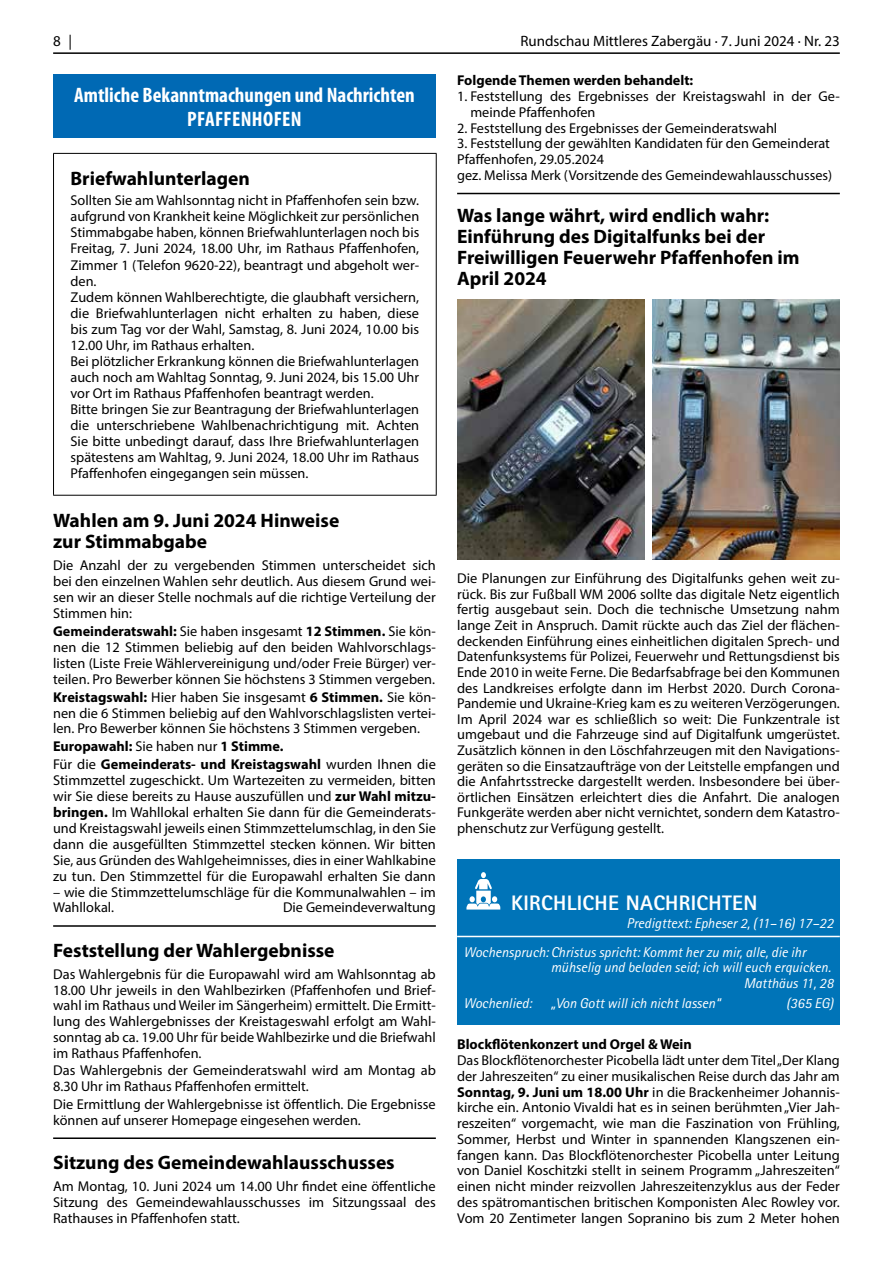
<style>
.page{position:relative;width:893px;height:1263px;background:#fff}
.page>*{position:absolute;margin:0;border:0;box-sizing:border-box;transform-origin:0 0}
.t1{font:700 condensed 21px/24px "Myriad Pro";color:#fff;text-align:center}
.t2{font:800 21px "Rotis Sans Serif W1 G";letter-spacing:.015em;color:#fff}
.t3{font:700 19.5px/21px "Myriad Pro";color:#000}
.t4{font:15px "Myriad Pro";color:#000}
.t5{font:14.25px/15.8px "Myriad Pro";color:#000;text-align:justify}
.t6{font:italic 14.25px/28.5px "Rotis Sans Serif W1 G";color:#fff}
.t7{font:700 14.25px/18px "Myriad Pro";color:#000}
.s1{font-weight:700}
.s2{font-weight:400}
</style>
<div class="page">
<hr style="left:53px;top:52px;width:787px;height:2px;background:#000">
<hr style="left:53px;top:925px;width:383px;height:2px;background:#000">
<hr style="left:53px;top:1137px;width:383px;height:2px;background:#000">
<div style="left:53px;top:74px;width:383px;height:64px;background:#0069b4"></div>
<hr style="left:53px;top:153px;width:384px;height:1px;background:#000">
<hr style="left:53px;top:154px;width:1px;height:341px;background:#000">
<hr style="left:436px;top:154px;width:1px;height:341px;background:#000">
<hr style="left:53px;top:495px;width:384px;height:1px;background:#000">
<hr style="left:457px;top:193px;width:383px;height:1px;background:#000">
<img style="left:457px;top:300px;width:187px;height:259px">
<img style="left:653px;top:300px;width:187px;height:259px">
<div style="left:457px;top:859px;width:383px;height:166px;background:#0074b8"></div>
<hr style="left:457px;top:936px;width:383px;height:1px;background:#fff">
<svg style="left:466px;top:872px;width:34px;height:37px"></svg>
<p class="t4" style="left:53px;top:32px;width:20px">8 |</p>
<p class="t4" style="left:520px;top:32px;width:321px">Rundschau Mittleres Zabergäu · 7. Juni 2024 · Nr. 23</p>
<h1 class="t1" style="left:74px;top:83px;width:342px">Amtliche Bekanntmachungen und Nachrichten<br>PFAFFENHOFEN</h1>
<p class="t7" style="left:457px;top:71px;width:238px">Folgende Themen werden behandelt:</p>
<p class="t5" style="left:470px;top:88px;width:370px;text-indent:-13px">1. Feststellung des Ergebnisses der Kreistagswahl in der Ge&shy;meinde Pfaffenhofen</p>
<p class="t5" style="left:457px;top:120px;width:322px">2. Feststellung des Ergebnisses der Gemeinderatswahl</p>
<p class="t5" style="left:457px;top:135px;width:377px;text-align:left">3. Feststellung der gewählten Kandidaten für den Gemeinderat<br>Pfaffenhofen, 29.05.2024<br>gez. Melissa Merk (Vorsitzende des Gemeindewahlausschusses)</p>
<h2 class="t3" style="left:457px;top:205px;width:344px">Was lange währt, wird endlich wahr:<br>Einführung des Digitalfunks bei der<br>Freiwilligen Feuerwehr Pfaffenhofen im<br>April 2024</h2>
<h2 class="t3" style="left:71px;top:167px;width:181px">Briefwahlunterlagen</h2>
<p class="t5" style="left:71px;top:192px;width:350px;text-align:left">Sollten Sie am Wahlsonntag nicht in Pfaffenhofen sein bzw. aufgrund von Krankheit keine Möglichkeit zur persönlichen Stimmabgabe haben, können Briefwahlunterlagen noch bis Freitag, 7. Juni 2024, 18.00 Uhr, im Rathaus Pfaffenhofen, Zimmer 1 (Telefon 9620-22), beantragt und abgeholt wer&shy;den.<br>Zudem können Wahlberechtigte, die glaubhaft versichern, die Briefwahlunterlagen nicht erhalten zu haben, diese bis zum Tag vor der Wahl, Samstag, 8. Juni 2024, 10.00 bis 12.00 Uhr, im Rathaus erhalten.<br>Bei plötzlicher Erkrankung können die Briefwahlunterlagen auch noch am Wahltag Sonntag, 9. Juni 2024, bis 15.00 Uhr vor Ort im Rathaus Pfaffenhofen beantragt werden.<br>Bitte bringen Sie zur Beantragung der Briefwahlunterlagen die unterschriebene Wahlbenachrichtigung mit. Achten Sie bitte unbedingt darauf, dass Ihre Briefwahlunterlagen spätestens am Wahltag, 9. Juni 2024, 18.00 Uhr im Rathaus Pfaffenhofen eingegangen sein müssen.</p>
<h2 class="t3" style="left:53px;top:509px;width:288px">Wahlen am 9. Juni 2024 Hinweise zur Stimmabgabe</h2>
<p class="t5" style="left:53px;top:557px;width:384px">Die Anzahl der zu vergebenden Stimmen unterscheidet sich bei den einzelnen Wahlen sehr deutlich. Aus diesem Grund wei&shy;sen wir an dieser Stelle nochmals auf die richtige Verteilung der Stimmen hin:</p>
<p class="t5" style="left:53px;top:623px;width:384px"><span class="s1">Gemeinderatswahl:</span> Sie haben insgesamt <span class="s1">12 Stimmen.</span> Sie kön&shy;nen die 12 Stimmen beliebig auf den beiden Wahlvorschlags&shy;listen (Liste Freie Wählervereinigung und/oder Freie Bürger) ver&shy;teilen. Pro Bewerber können Sie höchstens 3 Stimmen vergeben.</p>
<p class="t5" style="left:53px;top:689px;width:384px"><span class="s1">Kreistagswahl:</span> Hier haben Sie insgesamt <span class="s1">6 Stimmen.</span> Sie kön&shy;nen die 6 Stimmen beliebig auf den Wahlvorschlagslisten vertei&shy;len. Pro Bewerber können Sie höchstens 3 Stimmen vergeben.</p>
<p class="t7" style="left:53px;top:737px;width:384px">Europawahl: <span class="s2">Sie haben nur</span> 1 Stimme.<br><span class="s2">Für die</span> Gemeinderats- und Kreistagswahl <span class="s2">wurden Ihnen die</span></p>
<p class="t5" style="left:53px;top:772px;width:384px">Stimmzettel zugeschickt. Um Wartezeiten zu vermeiden, bitten wir Sie diese bereits zu Hause auszufüllen und <span class="s1">zur Wahl mitzu&shy;bringen.</span> Im Wahllokal erhalten Sie dann für die Gemeinderats&shy;und Kreistagswahl jeweils einen Stimmzettelumschlag, in den Sie dann die ausgefüllten Stimmzettel stecken können. Wir bitten Sie, aus Gründen des Wahlgeheimnisses, dies in einer Wahlkabine zu tun. Den Stimmzettel für die Europawahl erhalten Sie dann</p>
<p class="t5" style="left:53px;top:884px;width:384px">– wie die Stimmzettelumschläge für die Kommunalwahlen – im<br>Wahllokal.</p>
<p class="t5" style="left:457px;top:570px;width:384px">Die Planungen zur Einführung des Digitalfunks gehen weit zu&shy;rück. Bis zur Fußball WM 2006 sollte das digitale Netz eigentlich fertig ausgebaut sein. Doch die technische Umsetzung nahm lange Zeit in Anspruch. Damit rückte auch das Ziel der flächen&shy;deckenden Einführung eines einheitlichen digitalen Sprech- und Datenfunksystems für Polizei, Feuerwehr und Rettungsdienst bis Ende 2010 in weite Ferne. Die Bedarfsabfrage bei den Kommunen des Landkreises erfolgte dann im Herbst 2020. Durch Corona-Pandemie und Ukraine-Krieg kam es zu weiteren Verzögerungen.<br>Im April 2024 war es schließlich so weit: Die Funkzentrale ist umgebaut und die Fahrzeuge sind auf Digitalfunk umgerüstet.<br>Zusätzlich können in den Löschfahrzeugen mit den Navigations&shy;geräten so die Einsatzaufträge von der Leitstelle empfangen und die Anfahrtsstrecke dargestellt werden. Insbesondere bei über&shy;örtlichen Einsätzen erleichtert dies die Anfahrt. Die analogen Funkgeräte werden aber nicht vernichtet, sondern dem Katastro&shy;phenschutz zur Verfügung gestellt.</p>
<h1 class="t2" style="left:511px;top:889px;width:248px">KIRCHLICHE NACHRICHTEN</h1>
<p class="t6" style="left:463px;top:909px;width:371px;text-indent:163px">Predigttext: Epheser 2, (11–16) 17–22<br>Wochenspruch: Christus spricht: Kommt her zu mir, alle, die ihr</p>
<p class="t6" style="left:551px;top:960px;width:284px;line-height:15.8px;text-align:right">mühselig und beladen seid; ich will euch erquicken.<br>Matthäus 11, 28</p>
<p class="t6" style="left:463px;top:989px;width:70px">Wochenlied:</p>
<p class="t6" style="left:551px;top:989px;width:171px">„Von Gott will ich nicht lassen“</p>
<p class="t6" style="left:786px;top:989px;width:49px">(365 EG)</p>
<p class="t7" style="left:457px;top:1035px;width:236px">Blockflötenkonzert und Orgel &amp; Wein</p>
<p class="t5" style="left:457px;top:1052px;width:384px">Das Blockflötenorchester Picobella lädt unter dem Titel „Der Klang der Jahreszeiten“ zu einer musikalischen Reise durch das Jahr am <span class="s1">Sonntag, 9. Juni um 18.00 Uhr</span> in die Brackenheimer Johannis&shy;kirche ein. Antonio Vivaldi hat es in seinen berühmten „Vier Jah&shy;reszeiten“ vorgemacht, wie man die Faszination von Frühling, Sommer, Herbst und Winter in spannenden Klangszenen ein&shy;fangen kann. Das Blockflötenorchester Picobella unter Leitung von Daniel Koschitzki stellt in seinem Programm „Jahreszeiten“ einen nicht minder reizvollen Jahreszeitenzyklus aus der Feder des spätromantischen britischen Komponisten Alec Rowley vor.<br>Vom 20 Zentimeter langen Sopranino bis zum 2 Meter hohen</p>
<p class="t5" style="left:283px;top:899px;width:154px">Die Gemeindeverwaltung</p>
<h2 class="t3" style="left:53px;top:939px;width:283px">Feststellung der Wahlergebnisse</h2>
<p class="t5" style="left:53px;top:966px;width:384px">Das Wahlergebnis für die Europawahl wird am Wahlsonntag ab 18.00 Uhr jeweils in den Wahlbezirken (Pfaffenhofen und Brief&shy;wahl im Rathaus und Weiler im Sängerheim) ermittelt. Die Ermitt&shy;lung des Wahlergebnisses der Kreistageswahl erfolgt am Wahl&shy;sonntag ab ca. 19.00 Uhr für beide Wahlbezirke und die Briefwahl im Rathaus Pfaffenhofen.</p>
<p class="t5" style="left:53px;top:1062px;width:384px">Das Wahlergebnis der Gemeinderatswahl wird am Montag ab<br>8.30 Uhr im Rathaus Pfaffenhofen ermittelt.</p>
<p class="t5" style="left:53px;top:1096px;width:384px">Die Ermittlung der Wahlergebnisse ist öffentlich. Die Ergebnisse können auf unserer Homepage eingesehen werden.</p>
<h2 class="t3" style="left:53px;top:1151px;width:343px">Sitzung des Gemeindewahlausschusses</h2>
<p class="t5" style="left:53px;top:1178px;width:384px">Am Montag, 10. Juni 2024 um 14.00 Uhr findet eine öffentliche Sitzung des Gemeindewahlausschusses im Sitzungssaal des Rathauses in Pfaffenhofen statt.</p>
</div>
